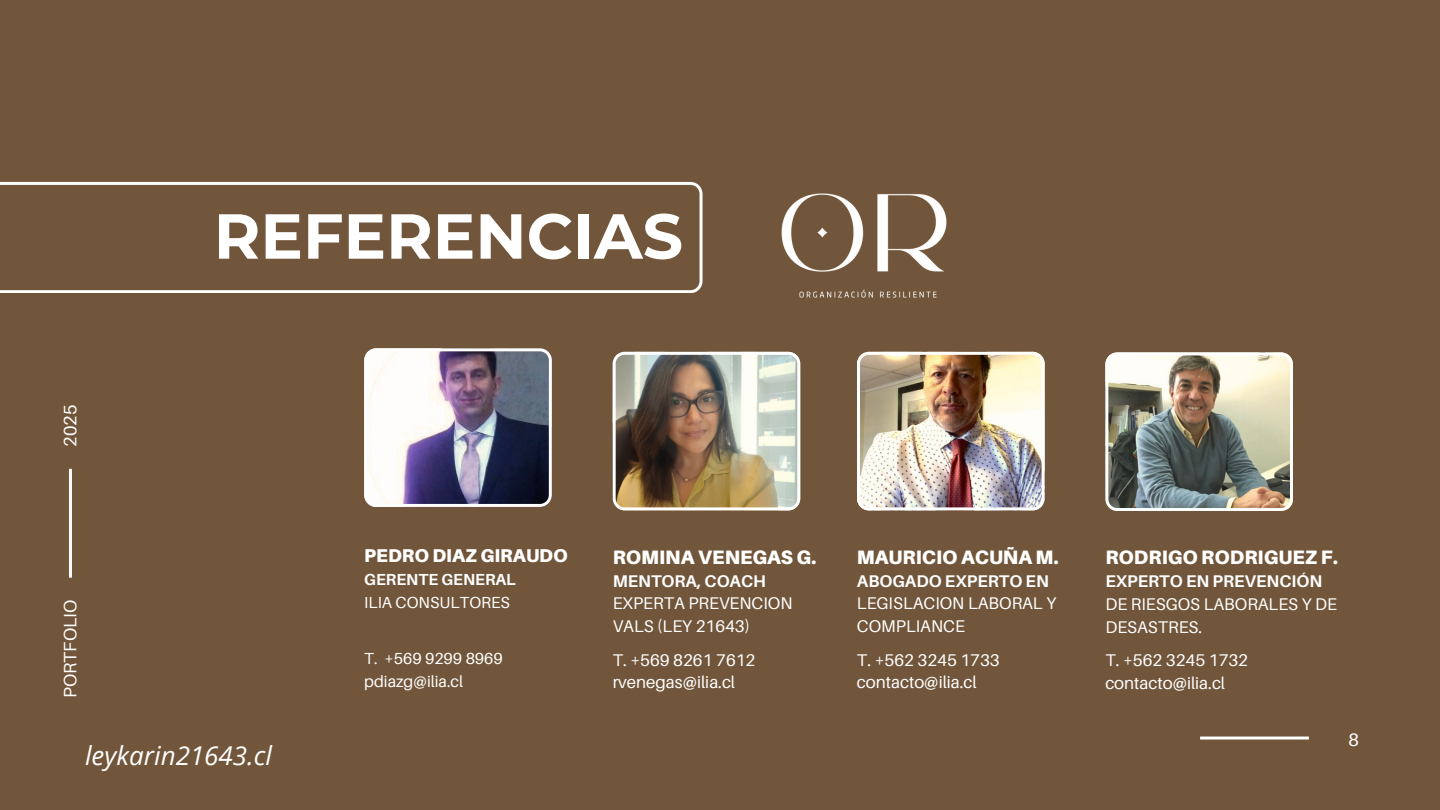
<style>
.page{position:relative;width:1440px;height:810px;background:#72563b}
.page>*{position:absolute;margin:0;border:0;box-sizing:border-box;transform-origin:0 0}
.t1{font:700 63.5px "Montserrat";color:#fff}
.t2{font:italic 26px "Open Sans";color:#fff}
.t3{font:900 19.4px "Aileron";color:#fff}
.t4{font:900 18.5px "Aileron";color:#fff}
.t5{font:18px "Aileron";color:#fff}
.t6{font:16.9px/23.2px "Aileron";color:#fff}
.t7{font:700 16.9px "Aileron";color:#fff}
.t8{font:16px "Aileron";color:#fff}
.t9{font:700 16px "Aileron";color:#fff}
</style>
<div class="page">
<svg style="left:0;top:182px;width:688px;height:111px"></svg>
<hr style="left:69px;top:469px;width:3px;height:109px;background:#fff">
<hr style="left:1200px;top:737px;width:109px;height:3px;background:#fff">
<img style="left:688px;top:181px;width:259px;height:117px">
<img style="left:364px;top:348px;width:188px;height:159px">
<img style="left:613px;top:352px;width:187px;height:158px">
<img style="left:857px;top:352px;width:187px;height:158px">
<img style="left:1105px;top:352px;width:188px;height:159px">
<p class="t1" style="left:214px;top:197px;width:471px">REFERENCIAS</p>
<h1 class="t5" style="left:59px;top:447px;width:43px;rotate:-90deg">2025</h1>
<h4 class="t5" style="left:59px;top:698px;width:100px;rotate:-90deg">PORTFOLIO</h4>
<h4 class="t2" style="left:85px;top:738px;width:189px">leykarin21643.cl</h4>
<h5 class="t4" style="left:364px;top:545px;width:205px">PEDRO DIAZ GIRAUDO</h5>
<h5 class="t3" style="left:613px;top:545px;width:205px">ROMINA VENEGAS G.</h5>
<h6 class="t3" style="left:857px;top:545px;width:203px">MAURICIO ACUÑA M.</h6>
<p class="t3" style="left:1105px;top:546px;width:234px">RODRIGO RODRIGUEZ F.</p>
<h3 class="t9" style="left:364px;top:570px;width:153px">GERENTE GENERAL</h3>
<h3 class="t7" style="left:613px;top:570px;width:155px">MENTORA, COACH</h3>
<h5 class="t8" style="left:364px;top:592px;width:147px">ILIA CONSULTORES</h5>
<h5 class="t6" style="left:613px;top:591px;width:181px">EXPERTA PREVENCION<br>VALS (LEY 21643)</h5>
<h6 class="t7" style="left:857px;top:570px;width:193px">ABOGADO EXPERTO EN</h6>
<h6 class="t6" style="left:857px;top:591px;width:201px">LEGISLACION LABORAL Y<br>COMPLIANCE</h6>
<p class="t7" style="left:1105px;top:571px;width:219px">EXPERTO EN PREVENCIÓN</p>
<p class="t6" style="left:1105px;top:592px;width:233px">DE RIESGOS LABORALES Y DE<br>DESASTRES.</p>
<p class="t8" style="left:364px;top:649px;width:140px">T. +569 9299 8969</p>
<p class="t6" style="left:613px;top:648px;width:144px">T. +569 8261 7612</p>
<h3 class="t8" style="left:364px;top:671px;width:100px">pdiazg@ilia.cl</h3>
<h3 class="t6" style="left:613px;top:670px;width:124px">rvenegas@ilia.cl</h3>
<h6 class="t6" style="left:857px;top:648px;width:144px">T. +562 3245 1733</h6>
<h6 class="t6" style="left:857px;top:670px;width:121px">contacto@ilia.cl</h6>
<h6 class="t6" style="left:1105px;top:648px;width:144px">T. +562 3245 1732</h6>
<p class="t6" style="left:1105px;top:671px;width:121px">contacto@ilia.cl</p>
<p class="t5" style="left:1349px;top:728px;width:12px">8</p>
</div>
